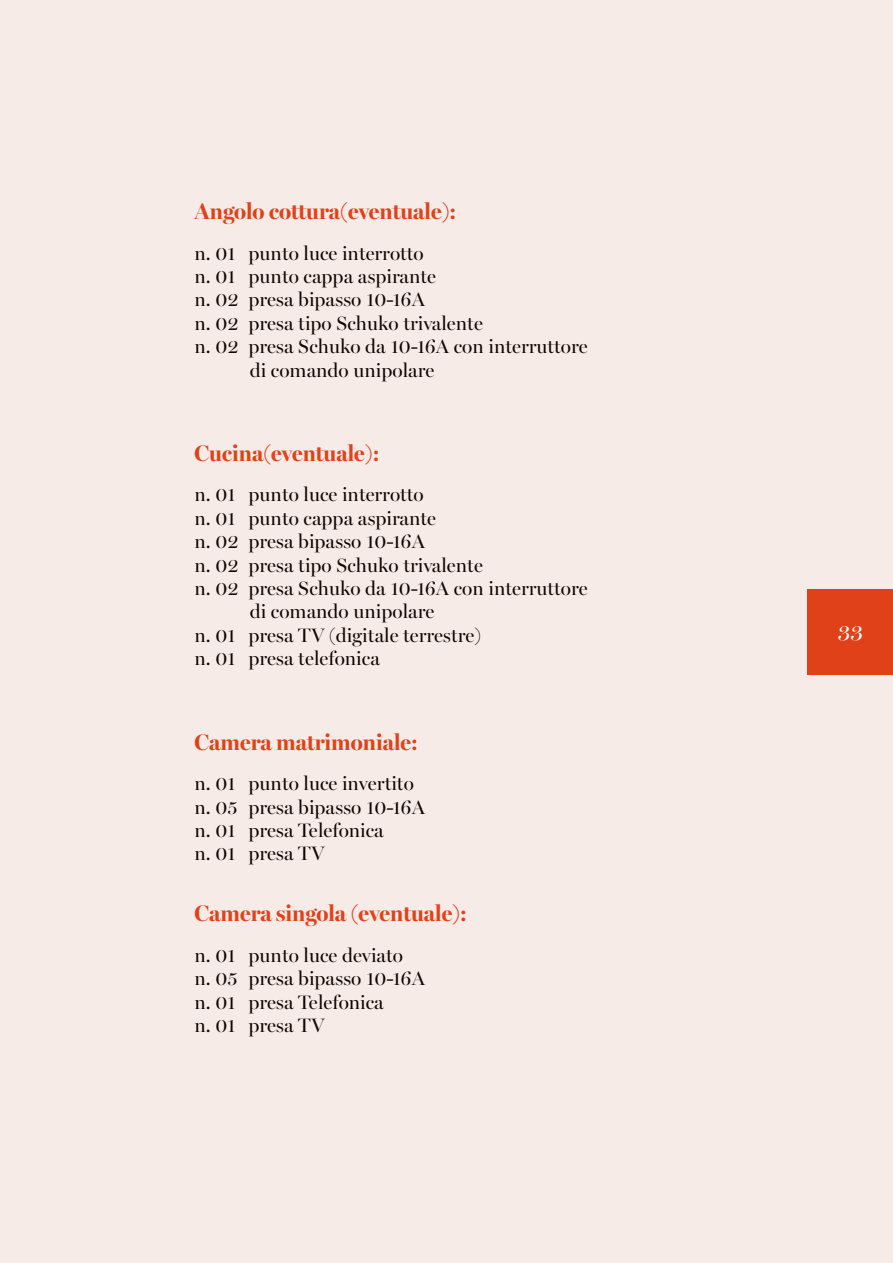
<style>
.page{position:relative;width:893px;height:1263px;background:#f6ebe7}
.page>*{position:absolute;margin:0;border:0;box-sizing:border-box;transform-origin:0 0}
.t1{font:700 22.5px "Miller Banner";color:#e8431b}
.t2{font:22.5px "Miller Banner";color:#fff}
.t3{font:19.5px/23.4px "Miller Banner";color:#000}
</style>
<div class="page">
<p class="t1" style="left:195px;top:198px;width:263px">Angolo cottura(eventuale):</p>
<p class="t3" style="left:195px;top:241px;width:231px">n. 01 punto luce interrotto</p>
<p class="t3" style="left:195px;top:264px;width:243px">n. 01 punto cappa aspirante</p>
<p class="t3" style="left:195px;top:288px;width:232px">n. 02 presa bipasso 10-16A</p>
<p class="t3" style="left:195px;top:311px;width:290px">n. 02 presa tipo Schuko trivalente</p>
<p class="t3" style="left:195px;top:335px;width:395px">n. 02 presa Schuko da 10-16A con interruttore</p>
<p class="t3" style="left:250px;top:358px;width:186px">di comando unipolare</p>
<p class="t1" style="left:195px;top:440px;width:186px">Cucina(eventuale):</p>
<p class="t3" style="left:195px;top:483px;width:231px">n. 01 punto luce interrotto</p>
<p class="t3" style="left:195px;top:506px;width:243px">n. 01 punto cappa aspirante</p>
<p class="t3" style="left:195px;top:530px;width:232px">n. 02 presa bipasso 10-16A</p>
<p class="t3" style="left:195px;top:553px;width:290px">n. 02 presa tipo Schuko trivalente</p>
<p class="t3" style="left:195px;top:576px;width:395px">n. 02 presa Schuko da 10-16A con interruttore</p>
<p class="t3" style="left:250px;top:600px;width:186px">di comando unipolare</p>
<p class="t3" style="left:195px;top:623px;width:288px">n. 01 presa TV (digitale terrestre)</p>
<p class="t3" style="left:195px;top:647px;width:187px">n. 01 presa telefonica</p>
<p class="t1" style="left:195px;top:728px;width:225px">Camera matrimoniale:</p>
<p class="t3" style="left:195px;top:771px;width:232px">n. 01 punto luce invertito n. 05 presa bipasso 10-16A n. 01 presa Telefonica<br>n. 01 presa TV</p>
<p class="t1" style="left:195px;top:900px;width:274px">Camera singola (eventuale):</p>
<p class="t3" style="left:195px;top:943px;width:232px">n. 01 punto luce deviato<br>n. 05 presa bipasso 10-16A n. 01 presa Telefonica<br>n. 01 presa TV</p>
<p class="t2" style="left:838px;top:619px;width:27px">33</p>
</div>
